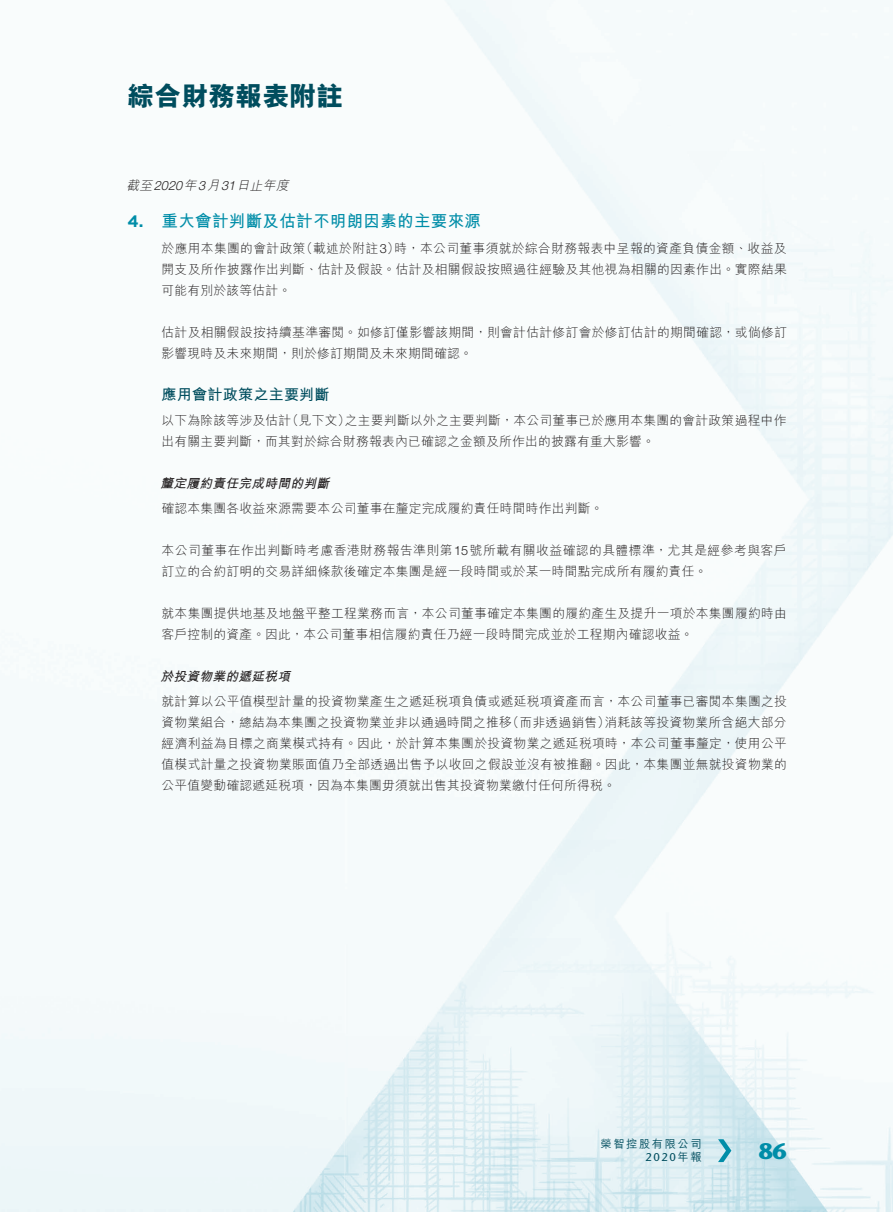
<style>
.page{position:relative;width:893px;height:1212px;background:#fff}
.page>*{position:absolute;margin:0;border:0;box-sizing:border-box;transform-origin:0 0}
.t1{font:800 27px "M Hei HK";color:#004d5e}
.t2{font:700 22.5px "Stone Sans Std";color:#008da8}
._01_H1{font:700 16.5px "M Hei HK";letter-spacing:.02em;color:#008da8}
._01_H1-2{font:700 16.5px "Gotham";color:#008da8}
._02_H2{font:700 15px "M Hei HK";letter-spacing:.02em;color:#004d5e}
._00_txt{font:300 12.75px/21px "M Hei HK";letter-spacing:.025em;color:#231f20}
._03_H3{font:italic 700 12.75px "M Hei HK";color:#231f20}
.t3{font:italic 300 12.75px "M Hei HK";color:#231f20}
.t4{font:500 11.25px "M Hei HK";letter-spacing:.14em;color:#004d5e}
.t5{font:500 11.25px "Stone Sans Std";color:#004d5e}
.s1{font-family:"Helvetica Neue LT Std"}
.s2{font-family:"M Hei HK"}
</style>
<div class="page">
<img style="left:0;top:0;width:893px;height:1212px">
<svg style="left:718px;top:1139px;width:13px;height:23px"></svg>
<h1 class="t1" style="left:128px;top:82px;width:217px">綜合財務報表附註</h1>
<p class="t3" style="left:127px;top:179px;width:166px">截至<span class="s1">2020</span>年<span class="s1">3</span>月<span class="s1">31</span>日止年度</p>
<p class="_01_H1" style="left:162px;top:209px;width:321px">重大會計判斷及估計不明朗因素的主要來源</p>
<p class="_01_H1-2" style="left:128px;top:211px;width:18px">4.</p>
<p class="_00_txt" style="left:300px;top:237px;width:488px">（載述於附註 時）<span class="s1">3</span> ，本公司董事須就於綜合財務報表中呈報的資產負債金額、收益及</p>
<p class="_00_txt" style="left:162px;top:237px;width:627px">於應用本集團的會計政策<br>開支及所作披露作出判斷、估計及假設。估計及相關假設按照過往經驗及其他視為相關的因素作出。實際結果可能有別於該等估計。</p>
<p class="_00_txt" style="left:162px;top:321px;width:627px">估計及相關假設按持續基準審閱。如修訂僅影響該期間，則會計估計修訂會於修訂估計的期間確認，或倘修訂影響現時及未來期間，則於修訂期間及未來期間確認。</p>
<p class="_02_H2" style="left:162px;top:383px;width:170px">應用會計政策之主要判斷</p>
<p class="_00_txt" style="left:345px;top:409px;width:443px">之主要判斷以外之主要判斷，本公司董事已於應用本集團的會計政策過程中作</p>
<p class="_00_txt" style="left:286px;top:409px;width:66px">（見下文）</p>
<p class="_00_txt" style="left:162px;top:409px;width:495px">以下為除該等涉及估計<br>出有關主要判斷，而其對於綜合財務報表內已確認之金額及所作出的披露有重大影響。</p>
<p class="_03_H3" style="left:161px;top:474px;width:174px">釐定履約責任完成時間的判斷</p>
<p class="_00_txt" style="left:162px;top:498px;width:443px">確認本集團各收益來源需要本公司董事在釐定完成履約責任時間時作出判斷。</p>
<p class="_00_txt" style="left:162px;top:540px;width:626px">本公司董事在作出判斷時考慮香港財務報告準則第<span class="s1">15</span>號所載有關收益確認的具體標準，尤其是經參考與客戶訂立的合約訂明的交易詳細條款後確定本集團是經一段時間或於某一時間點完成所有履約責任。</p>
<p class="_00_txt" style="left:162px;top:603px;width:627px">就本集團提供地基及地盤平整工程業務而言，本公司董事確定本集團的履約產生及提升一項於本集團履約時由客戶控制的資產。因此，本公司董事相信履約責任乃經一段時間完成並於工程期內確認收益。</p>
<p class="_03_H3" style="left:161px;top:667px;width:135px">於投資物業的遞延稅項</p>
<p class="_00_txt" style="left:162px;top:691px;width:627px;text-align:right">就計算以公平值模型計量的投資物業產生之遞延稅項負債或遞延稅項資產而言，本公司董事已審閱本集團之投消耗該等投資物業所含絕大部分</p>
<p class="_00_txt" style="left:507px;top:712px;width:105px">（而非透過銷售）</p>
<p class="_00_txt" style="left:162px;top:712px;width:627px">資物業組合，總結為本集團之投資物業並非以通過時間之推移<br>經濟利益為目標之商業模式持有。因此，於計算本集團於投資物業之遞延稅項時，本公司董事釐定，使用公平值模式計量之投資物業賬面值乃全部透過出售予以收回之假設並沒有被推翻。因此，本集團並無就投資物業的公平值變動確認遞延稅項，因為本集團毌須就出售其投資物業繳付任何所得稅。</p>
<p class="t4" style="left:601px;top:1135px;width:103px">榮智控股有限公司</p>
<h2 class="t2" style="left:759px;top:1137px;width:29px">86</h2>
<p class="t5" style="left:645px;top:1150px;width:58px">2020<span class="s2">年報</span></p>
</div>
